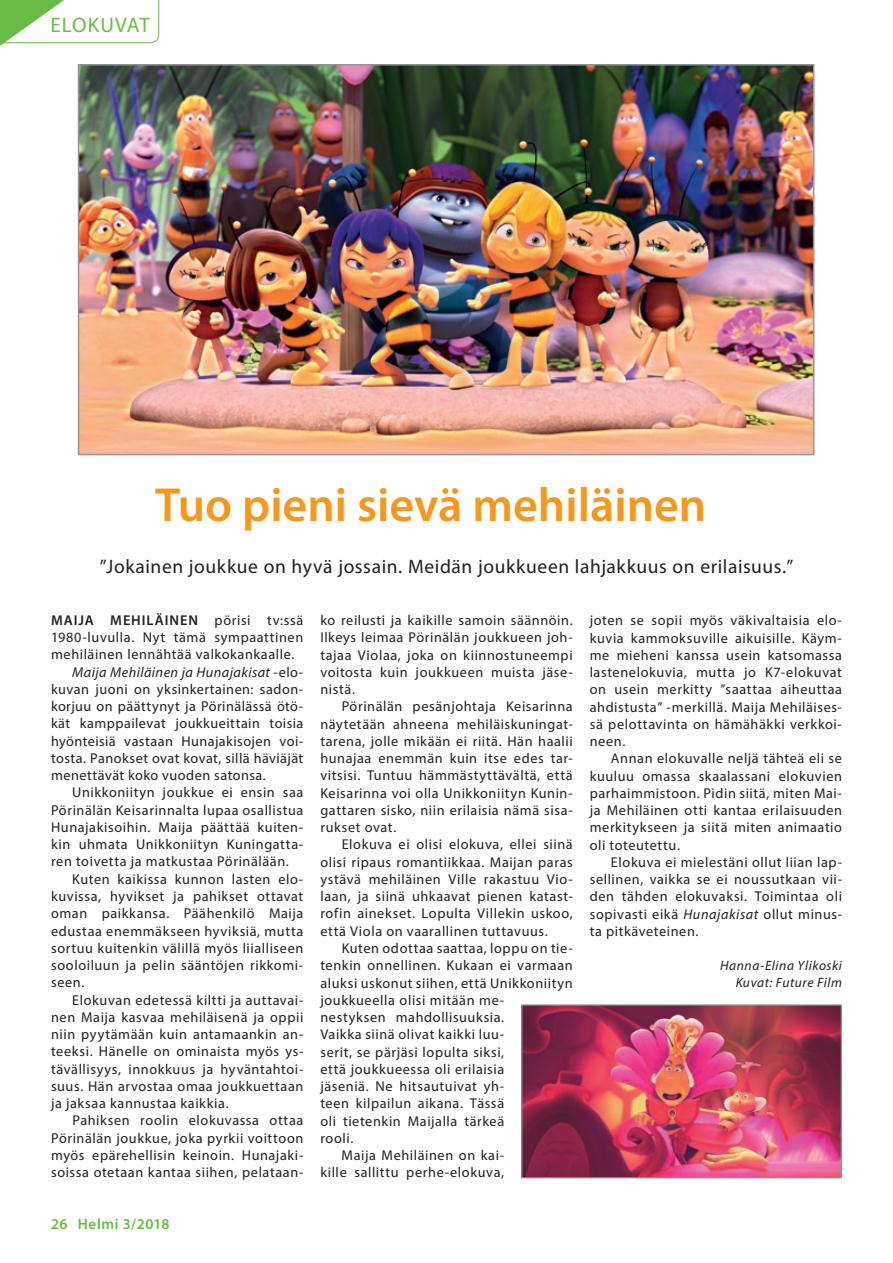
<style>
.page{position:relative;width:893px;height:1263px;background:#fff}
.page>*{position:absolute;margin:0;border:0;box-sizing:border-box;transform-origin:0 0}
.t1{font:600 48px "Myriad Pro";color:#f7981d}
.t2{font:21px "Myriad Pro";letter-spacing:.04em;color:#68bc45}
.t3{font:19.5px "Myriad Pro";letter-spacing:.035em;color:#231f20}
.t4{font:600 15px "Myriad Pro";letter-spacing:.04em;color:#68bc45}
.t5{font:14.25px/17.2px "Myriad Pro";letter-spacing:.04em;color:#231f20;text-align:justify}
.t6{font:italic 14.25px "Myriad Pro";letter-spacing:.03em;color:#231f20}
.t7{font:600 14.25px "Myriad Pro";color:#231f20}
.t8{font:italic 13.5px/17.2px "Myriad Pro";letter-spacing:.04em;color:#231f20;text-align:right}
.s1{font-weight:600}
.s2{font-style:normal}
.s3{font-style:italic}
</style>
<div class="page">
<svg style="left:0;top:0;width:159px;height:145px"></svg>
<img style="left:81px;top:67px;width:730px;height:385px">
<div style="left:78px;top:64px;width:736px;height:391px;border:2px solid #939598"></div>
<img style="left:523px;top:1006px;width:317px;height:170px">
<div style="left:521px;top:1004px;width:321px;height:174px;border:1px solid #939598"></div>
<h2 class="t2" style="left:50px;top:12px;width:101px">Elokuvat</h2>
<h1 class="t1" style="left:155px;top:474px;width:553px">Tuo pieni sievä mehiläinen</h1>
<h3 class="t3" style="left:100px;top:554px;width:695px">”Jokainen joukkue on hyvä jossain. Meidän joukkueen lahjakkuus on erilaisuus.”</h3>
<p class="t7" style="left:51px;top:611px;width:10px">Mai</p>
<p class="t7" style="left:79px;top:611px;width:15px">ja</p>
<p class="t7" style="left:110px;top:611px;width:10px">Mehiläi</p>
<p class="t5" style="left:169px;top:611px;width:135px"><span class="s1">nen</span> pörisi tv:ssä</p>
<p class="t5" style="left:51px;top:628px;width:254px">1980-luvulla. Nyt tämä sympaattinen</p>
<p class="t5" style="left:51px;top:646px;width:245px">mehiläinen lennähtää valkokankaalle.</p>
<p class="t6" style="left:72px;top:663px;width:233px">Maija Mehiläinen ja Hunajakisat <span class="s2">-elo-</span></p>
<p class="t5" style="left:51px;top:680px;width:254px">kuvan juoni on yksinkertainen: sadon-</p>
<p class="t5" style="left:51px;top:697px;width:254px">korjuu on päättynyt ja Pörinälässä ötö-</p>
<p class="t5" style="left:51px;top:715px;width:254px">kät kamppailevat joukkueittain toisia</p>
<p class="t5" style="left:51px;top:732px;width:254px">hyönteisiä vastaan Hunajakisojen voi-</p>
<p class="t5" style="left:51px;top:749px;width:254px">tosta. Panokset ovat kovat, sillä häviäjät</p>
<p class="t5" style="left:51px;top:766px;width:216px">menettävät koko vuoden satonsa.</p>
<p class="t5" style="left:72px;top:784px;width:233px">Unikkoniityn joukkue ei ensin saa</p>
<p class="t5" style="left:51px;top:801px;width:254px">Pörinälän Keisarinnalta lupaa osallistua</p>
<p class="t5" style="left:51px;top:818px;width:254px">Hunajakisoihin. Maija päättää kuiten-</p>
<p class="t5" style="left:51px;top:835px;width:254px">kin uhmata Unikkoniityn Kuningatta-</p>
<p class="t5" style="left:51px;top:853px;width:239px">ren toivetta ja matkustaa Pörinälään.</p>
<p class="t5" style="left:72px;top:870px;width:233px">Kuten kaikissa kunnon lasten elo-</p>
<p class="t5" style="left:51px;top:887px;width:254px">kuvissa, hyvikset ja pahikset ottavat</p>
<p class="t5" style="left:51px;top:905px;width:254px">oman paikkansa. Päähenkilö Maija</p>
<p class="t5" style="left:51px;top:922px;width:254px">edustaa enemmäkseen hyviksiä, mutta</p>
<p class="t5" style="left:51px;top:939px;width:254px">sortuu kuitenkin välillä myös liialliseen</p>
<p class="t5" style="left:51px;top:956px;width:254px">sooloiluun ja pelin sääntöjen rikkomi-</p>
<p class="t5" style="left:51px;top:974px;width:35px">seen.</p>
<p class="t5" style="left:72px;top:991px;width:233px">Elokuvan edetessä kiltti ja auttavai-</p>
<p class="t5" style="left:51px;top:1008px;width:254px">nen Maija kasvaa mehiläisenä ja oppii</p>
<p class="t5" style="left:51px;top:1025px;width:254px">niin pyytämään kuin antamaankin an-</p>
<p class="t5" style="left:51px;top:1043px;width:254px">teeksi. Hänelle on ominaista myös ys-</p>
<p class="t5" style="left:51px;top:1060px;width:254px">tävällisyys, innokkuus ja hyväntahtoi-</p>
<p class="t5" style="left:51px;top:1077px;width:254px">suus. Hän arvostaa omaa joukkuettaan</p>
<p class="t5" style="left:51px;top:1094px;width:179px">ja jaksaa kannustaa kaikkia.</p>
<p class="t5" style="left:72px;top:1112px;width:233px">Pahiksen roolin elokuvassa ottaa</p>
<p class="t5" style="left:51px;top:1129px;width:254px">Pörinälän joukkue, joka pyrkii voittoon</p>
<p class="t5" style="left:51px;top:1146px;width:254px">myös epärehellisin keinoin. Hunajaki-</p>
<p class="t5" style="left:51px;top:1163px;width:254px">soissa otetaan kantaa siihen, pelataan-</p>
<p class="t4" style="left:51px;top:1214px;width:120px">26 Helmi 3/2018</p>
<p class="t5" style="left:320px;top:611px;width:254px">ko reilusti ja kaikille samoin säännöin.<br>Ilkeys leimaa Pörinälän joukkueen joh&shy;tajaa Violaa, joka on kiinnostuneempi voitosta kuin joukkueen muista jäse&shy;nistä.</p>
<p class="t5" style="left:320px;top:698px;width:254px;text-indent:21px">Pörinälän pesänjohtaja Keisarinna näytetään ahneena mehiläiskuningat&shy;tarena, jolle mikään ei riitä. Hän haalii hunajaa enemmän kuin itse edes tar&shy;vitsisi. Tuntuu hämmästyttävältä, että Keisarinna voi olla Unikkoniityn Kunin&shy;gattaren sisko, niin erilaisia nämä sisa&shy;rukset ovat.</p>
<p class="t5" style="left:320px;top:836px;width:254px;text-indent:21px">Elokuva ei olisi elokuva, ellei siinä olisi ripaus romantiikkaa. Maijan paras ystävä mehiläinen Ville rakastuu Vio&shy;laan, ja siinä uhkaavat pienen katast&shy;rofin ainekset. Lopulta Villekin uskoo, että Viola on vaarallinen tuttavuus.</p>
<p class="t5" style="left:342px;top:939px;width:233px">Kuten odottaa saattaa, loppu on tie-</p>
<p class="t5" style="left:320px;top:956px;width:254px">tenkin onnellinen. Kukaan ei varmaan</p>
<p class="t5" style="left:320px;top:974px;width:254px">aluksi uskonut siihen, että Unikkoniityn</p>
<p class="t5" style="left:320px;top:991px;width:185px">joukkueella olisi mitään me-</p>
<p class="t5" style="left:320px;top:1008px;width:185px">nestyksen mahdollisuuksia.</p>
<p class="t5" style="left:320px;top:1026px;width:185px">Vaikka siinä olivat kaikki luu-</p>
<p class="t5" style="left:320px;top:1043px;width:185px">serit, se pärjäsi lopulta siksi,</p>
<p class="t5" style="left:320px;top:1060px;width:185px">että joukkueessa oli erilaisia</p>
<p class="t5" style="left:320px;top:1077px;width:185px">jäseniä. Ne hitsautuivat yh-</p>
<p class="t5" style="left:320px;top:1095px;width:185px">teen kilpailun aikana. Tässä</p>
<p class="t5" style="left:320px;top:1112px;width:185px">oli tietenkin Maijalla tärkeä</p>
<p class="t5" style="left:320px;top:1129px;width:35px">rooli.</p>
<p class="t5" style="left:342px;top:1146px;width:164px">Maija Mehiläinen on kai-</p>
<p class="t5" style="left:320px;top:1164px;width:185px">kille sallittu perhe-elokuva,</p>
<p class="t5" style="left:590px;top:612px;width:254px">joten se sopii myös väkivaltaisia elo&shy;kuvia kammoksuville aikuisille. Käym&shy;me mieheni kanssa usein katsomassa lastenelokuvia, mutta jo K7-elokuvat on usein merkitty ”saattaa aiheuttaa ahdistusta” -merkillä. Maija Mehiläises&shy;sä pelottavinta on hämähäkki verkkoi&shy;neen.</p>
<p class="t5" style="left:590px;top:750px;width:254px;text-indent:21px">Annan elokuvalle neljä tähteä eli se kuuluu omassa skaalassani elokuvien parhaimmistoon. Pidin siitä, miten Mai&shy;ja Mehiläinen otti kantaa erilaisuuden merkitykseen ja siitä miten animaatio oli toteutettu.</p>
<p class="t5" style="left:590px;top:853px;width:254px;text-indent:21px">Elokuva ei mielestäni ollut liian lap&shy;sellinen, vaikka se ei noussutkaan vii&shy;den tähden elokuvaksi. Toimintaa oli sopivasti eikä <span class="s3">Hunajakisat</span> ollut minus&shy;ta pitkäveteinen.</p>
<p class="t8" style="left:720px;top:956px;width:123px">Hanna-Elina Ylikoski<br>Kuvat: Future Film</p>
</div>
